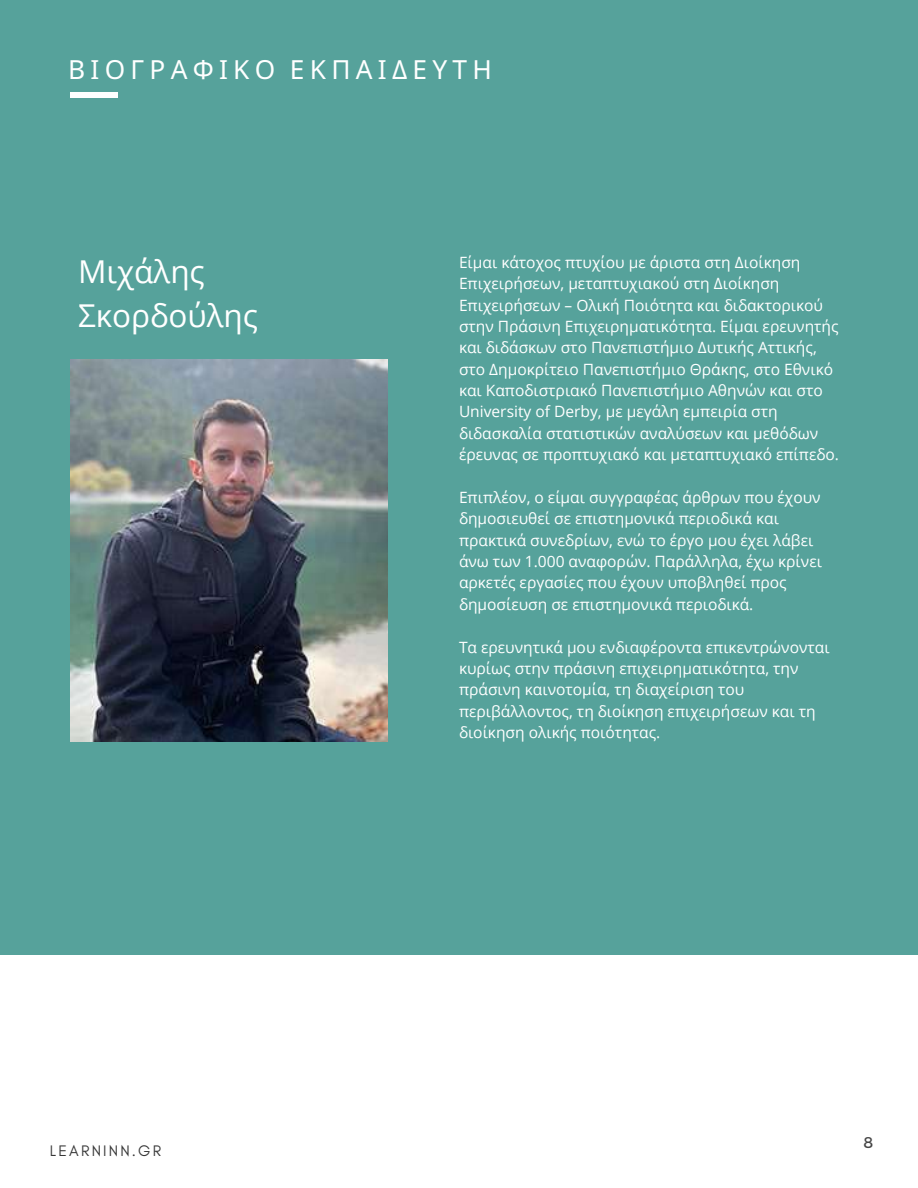
<style>
.page{position:relative;width:918px;height:1188px;background:#fff}
.page>*{position:absolute;margin:0;border:0;box-sizing:border-box;transform-origin:0 0}
.t1{font:31.5px/43.8px "Open Sans";color:#fff}
.t2{font:26.25px "Noto Sans";letter-spacing:.2em;color:#fff}
.t3{font:15.6px/21.3px "Open Sans";color:#fff}
.t4{font:15.6px "Glacial Indifference";letter-spacing:.14em;color:#373737}
.t5{font:15.6px "Montserrat";color:#454545}
</style>
<div class="page">
<div style="left:0;top:0;width:918px;height:955px;background:#56a29b"></div>
<img style="left:70px;top:359px;width:318px;height:383px">
<div style="left:70px;top:92px;width:48px;height:5px;background:#fff"></div>
<h2 class="t2" style="left:68px;top:51px;width:425px">ΒΙΟΓΡΑΦΙΚΟ ΕΚΠΑΙΔΕΥΤΗ</h2>
<h1 class="t1" style="left:78px;top:249px;width:181px">Μιχάλης<br>Σκορδούλης</h1>
<p class="t3" style="left:459px;top:251px;width:381px">Είμαι κάτοχος πτυχίου με άριστα στη Διοίκηση Επιχειρήσεων, μεταπτυχιακού στη Διοίκηση Επιχειρήσεων – Ολική Ποιότητα και διδακτορικού στην Πράσινη Επιχειρηματικότητα. Είμαι ερευνητής και διδάσκων στο Πανεπιστήμιο Δυτικής Αττικής, στο Δημοκρίτειο Πανεπιστήμιο Θράκης, στο Εθνικό και Καποδιστριακό Πανεπιστήμιο Αθηνών και στο University of Derby, με μεγάλη εμπειρία στη διδασκαλία στατιστικών αναλύσεων και μεθόδων έρευνας σε προπτυχιακό και μεταπτυχιακό επίπεδο.</p>
<p class="t3" style="left:459px;top:486px;width:364px">Επιπλέον, ο είμαι συγγραφέας άρθρων που έχουν δημοσιευθεί σε επιστημονικά περιοδικά και πρακτικά συνεδρίων, ενώ το έργο μου έχει λάβει άνω των 1.000 αναφορών. Παράλληλα, έχω κρίνει αρκετές εργασίες που έχουν υποβληθεί προς δημοσίευση σε επιστημονικά περιοδικά.</p>
<p class="t3" style="left:459px;top:636px;width:372px">Τα ερευνητικά μου ενδιαφέροντα επικεντρώνονται κυρίως στην πράσινη επιχειρηματικότητα, την πράσινη καινοτομία, τη διαχείριση του περιβάλλοντος, τη διοίκηση επιχειρήσεων και τη διοίκηση ολικής ποιότητας.</p>
<p class="t4" style="left:50px;top:1141px;width:113px">LEARNINN.GR</p>
<p class="t5" style="left:864px;top:1133px;width:11px">8</p>
</div>
